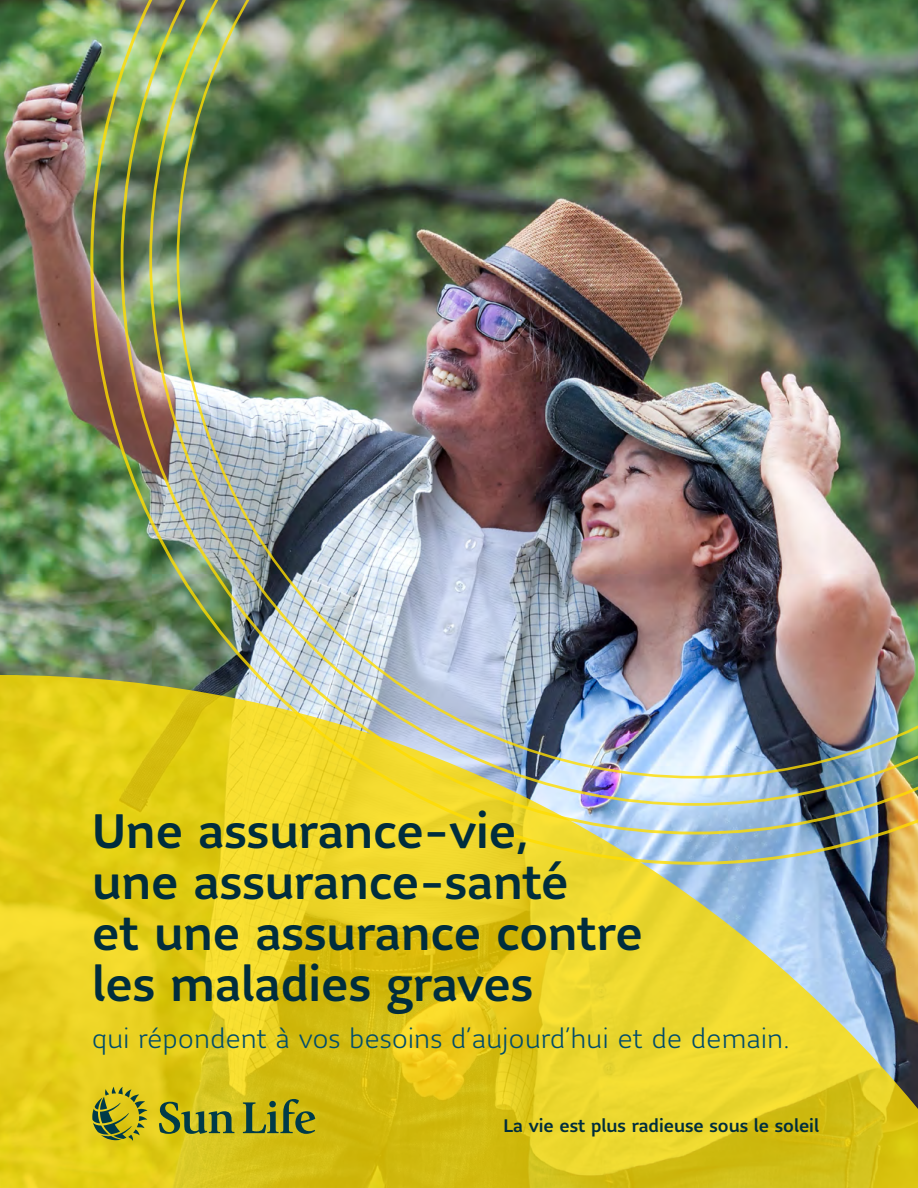
<style>
.page{position:relative;width:918px;height:1188px;background:#fff}
.page>*{position:absolute;margin:0;border:0;box-sizing:border-box;transform-origin:0 0}
.H1_-_Title{font:500 48px/51px "Sun Life Sans";color:#002d3d}
.P_-_Intro{font:300 27px "Sun Life Sans";letter-spacing:.02em;color:#004c6c}
.Body{font:500 18px "Sun Life Sans";color:#002d3d}
</style>
<div class="page">
<img style="left:0;top:0;width:90px;height:675px">
<svg style="left:0;top:675px;width:918px;height:513px;background:#dbc82d"></svg>
<img style="left:90px;top:0;width:828px;height:865px">
<img style="left:121px;top:0;width:797px;height:835px">
<img style="left:149px;top:0;width:769px;height:806px">
<img style="left:177px;top:0;width:741px;height:778px">
<svg style="left:159px;top:1102px;width:75px;height:32px;background:#8c962c"></svg>
<svg style="left:243px;top:1099px;width:72px;height:35px;background:#8c9124"></svg>
<svg style="left:92px;top:1087px;width:55px;height:54px;background:#a4a326"></svg>
<h1 class="H1_-_Title" style="left:92px;top:805px;width:552px">Une assurance-vie,<br>une assurance-santé<br>et une assurance contre les maladies graves</h1>
<p class="P_-_Intro" style="left:92px;top:1020px;width:699px">qui répondent à vos besoins d’aujourd’hui et de demain.</p>
<p class="Body" style="left:503px;top:1114px;width:317px">La vie est plus radieuse sous le soleil</p>
</div>
